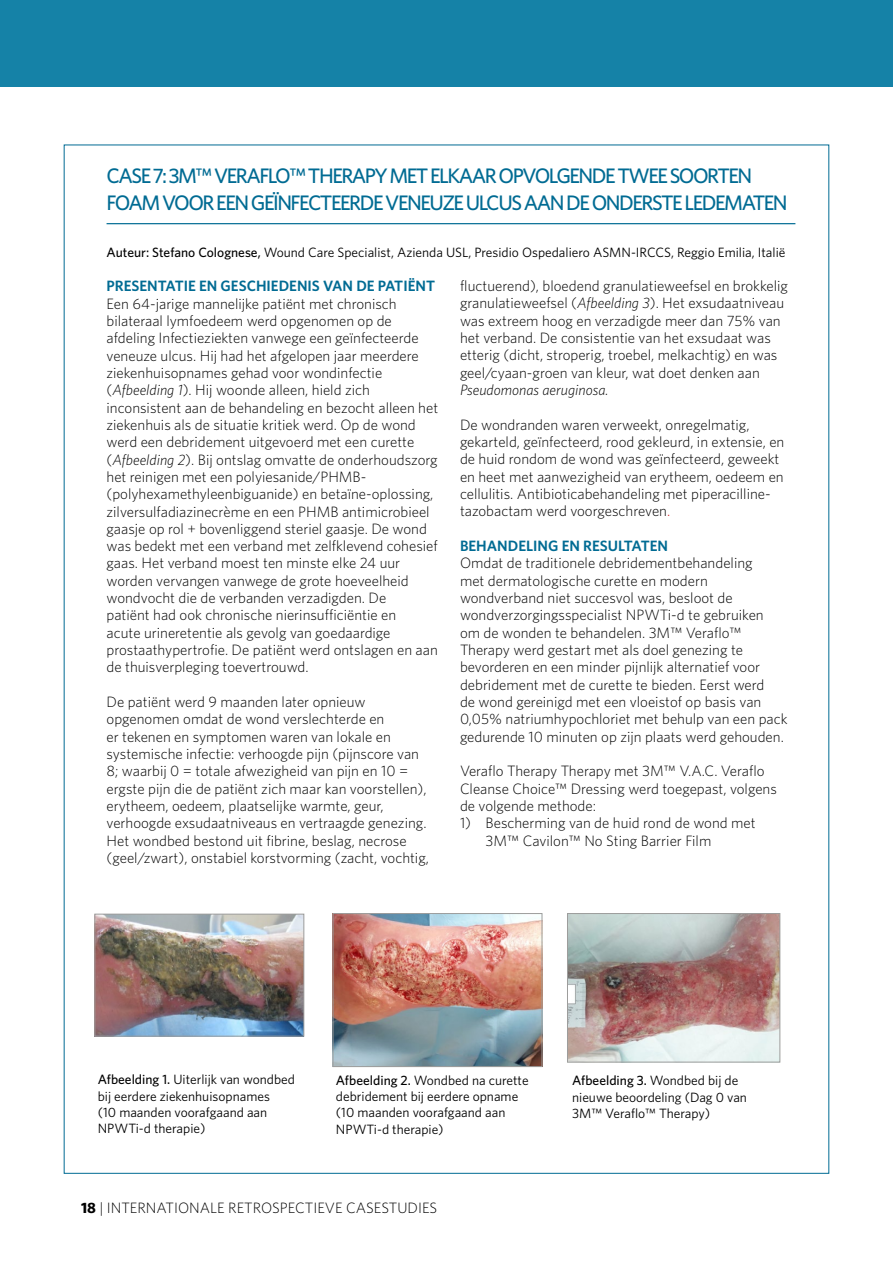
<style>
.page{position:relative;width:893px;height:1263px;background:#fff}
.page>*{position:absolute;margin:0;border:0;box-sizing:border-box;transform-origin:0 0}
.t1{font:500 21px/27.2px "Whitney";letter-spacing:-.07em;color:#006b93}
.t2{font:300 15px/17.4px "Whitney";color:#000}
.t3{font:600 15px "Whitney";color:#006b93}
.t4{font:italic 300 15px "Whitney";color:#000}
.t5{font:13.5px/16.2px "Whitney";color:#000}
.s1{font-weight:500}
.s2{font-style:italic}
.s3{color:#d00a10}
.s4{font-weight:700}
</style>
<div class="page">
<div style="left:0;top:0;width:893px;height:87px;background:#1582a7"></div>
<hr style="left:107px;top:223px;width:688px;height:1px;background:#006b93">
<img style="left:97px;top:916px;width:205px;height:118px">
<div style="left:95px;top:914px;width:209px;height:122px;border:1px solid #9d9d9c"></div>
<img style="left:569px;top:915px;width:209px;height:145px">
<div style="left:567px;top:913px;width:213px;height:149px;border:1px solid #9d9d9c"></div>
<img style="left:335px;top:915px;width:205px;height:150px">
<div style="left:333px;top:913px;width:209px;height:154px;border:1px solid #9d9d9c"></div>
<h1 class="t1" style="left:107px;top:162px;width:683px">CASE 7: 3M™ VERAFLO™ THERAPY MET ELKAAR OPVOLGENDE TWEE SOORTEN<br>FOAM VOOR EEN GEÏNFECTEERDE VENEUZE ULCUS AAN DE ONDERSTE LEDEMATEN</h1>
<p class="t5" style="left:107px;top:244px;width:680px"><span class="s1">Auteur: Stefano Colognese,</span> Wound Care Specialist, Azienda USL, Presidio Ospedaliero ASMN-IRCCS, Reggio Emilia, Italië</p>
<p class="t3" style="left:107px;top:277px;width:330px">PRESENTATIE EN GESCHIEDENIS VAN DE PATIËNT</p>
<p class="t2" style="left:107px;top:294px;width:333px">Een 64-jarige mannelijke patiënt met chronisch bilateraal lymfoedeem werd opgenomen op de afdeling Infectieziekten vanwege een geïnfecteerde veneuze ulcus. Hij had het afgelopen jaar meerdere ziekenhuisopnames gehad voor wondinfectie (<span class="s2">Afbeelding 1</span>). Hij woonde alleen, hield zich inconsistent aan de behandeling en bezocht alleen het ziekenhuis als de situatie kritiek werd. Op de wond werd een debridement uitgevoerd met een curette (<span class="s2">Afbeelding 2</span>). Bij ontslag omvatte de onderhoudszorg het reinigen met een polyiesanide/PHMB-(polyhexamethyleenbiguanide) en betaïne-oplossing, zilversulfadiazinecrème en een PHMB antimicrobieel gaasje op rol + bovenliggend steriel gaasje. De wond was bedekt met een verband met zelfklevend cohesief gaas. Het verband moest ten minste elke 24 uur worden vervangen vanwege de grote hoeveelheid wondvocht die de verbanden verzadigden. De<br>patiënt had ook chronische nierinsufficiëntie en<br>acute urineretentie als gevolg van goedaardige prostaathypertrofie. De patiënt werd ontslagen en aan de thuisverpleging toevertrouwd.</p>
<p class="t2" style="left:107px;top:693px;width:324px">De patiënt werd 9 maanden later opnieuw opgenomen omdat de wond verslechterde en<br>er tekenen en symptomen waren van lokale en systemische infectie: verhoogde pijn (pijnscore van 8; waarbij 0 = totale afwezigheid van pijn en 10 = ergste pijn die de patiënt zich maar kan voorstellen), erytheem, oedeem, plaatselijke warmte, geur, verhoogde exsudaatniveaus en vertraagde genezing.<br>Het wondbed bestond uit fibrine, beslag, necrose (geel/zwart), onstabiel korstvorming (zacht, vochtig,</p>
<p class="t2" style="left:460px;top:277px;width:330px">fluctuerend), bloedend granulatieweefsel en brokkelig granulatieweefsel (<span class="s2">Afbeelding 3</span>). Het exsudaatniveau was extreem hoog en verzadigde meer dan 75% van het verband. De consistentie van het exsudaat was etterig (dicht, stroperig, troebel, melkachtig) en was geel/cyaan-groen van kleur, wat doet denken aan</p>
<p class="t4" style="left:460px;top:381px;width:150px">Pseudomonas aeruginosa.</p>
<p class="t2" style="left:460px;top:415px;width:326px">De wondranden waren verweekt, onregelmatig, gekarteld, geïnfecteerd, rood gekleurd, in extensie, en de huid rondom de wond was geïnfecteerd, geweekt en heet met aanwezigheid van erytheem, oedeem en cellulitis. Antibioticabehandeling met piperacilline&shy;tazobactam werd voorgeschreven<span class="s3">.</span></p>
<p class="t3" style="left:460px;top:537px;width:210px">BEHANDELING EN RESULTATEN</p>
<p class="t2" style="left:460px;top:554px;width:329px">Omdat de traditionele debridementbehandeling<br>met dermatologische curette en modern wondverband niet succesvol was, besloot de wondverzorgingsspecialist NPWTi-d te gebruiken om de wonden te behandelen. 3M™ Veraflo™ Therapy werd gestart met als doel genezing te bevorderen en een minder pijnlijk alternatief voor debridement met de curette te bieden. Eerst werd<br>de wond gereinigd met een vloeistof op basis van 0,05% natriumhypochloriet met behulp van een pack gedurende 10 minuten op zijn plaats werd gehouden.</p>
<p class="t2" style="left:460px;top:762px;width:318px">Veraflo Therapy Therapy met 3M™ V.A.C. Veraflo<br>Cleanse Choice™ Dressing werd toegepast, volgens de volgende methode:</p>
<p class="t2" style="left:485px;top:814px;width:272px;text-indent:-26px">1) Bescherming van de huid rond de wond met<br>3M™ Cavilon™ No Sting Barrier Film</p>
<p class="t5" style="left:98px;top:1071px;width:199px"><span class="s1">Afbeelding 1.</span> Uiterlijk van wondbed bij eerdere ziekenhuisopnames<br>(10 maanden voorafgaand aan<br>NPWTi-d therapie)</p>
<p class="t5" style="left:336px;top:1072px;width:194px"><span class="s1">Afbeelding 2.</span> Wondbed na curette debridement bij eerdere opname (10 maanden voorafgaand aan<br>NPWTi-d therapie)</p>
<p class="t2" style="left:81px;top:1199px;width:358px"><span class="s4">18</span> | INTERNATIONALE RETROSPECTIEVE CASESTUDIES</p>
<p class="t5" style="left:572px;top:1072px;width:176px"><span class="s1">Afbeelding 3.</span> Wondbed bij de nieuwe beoordeling (Dag 0 van<br>3M™ Veraflo™ Therapy)</p>
</div>
